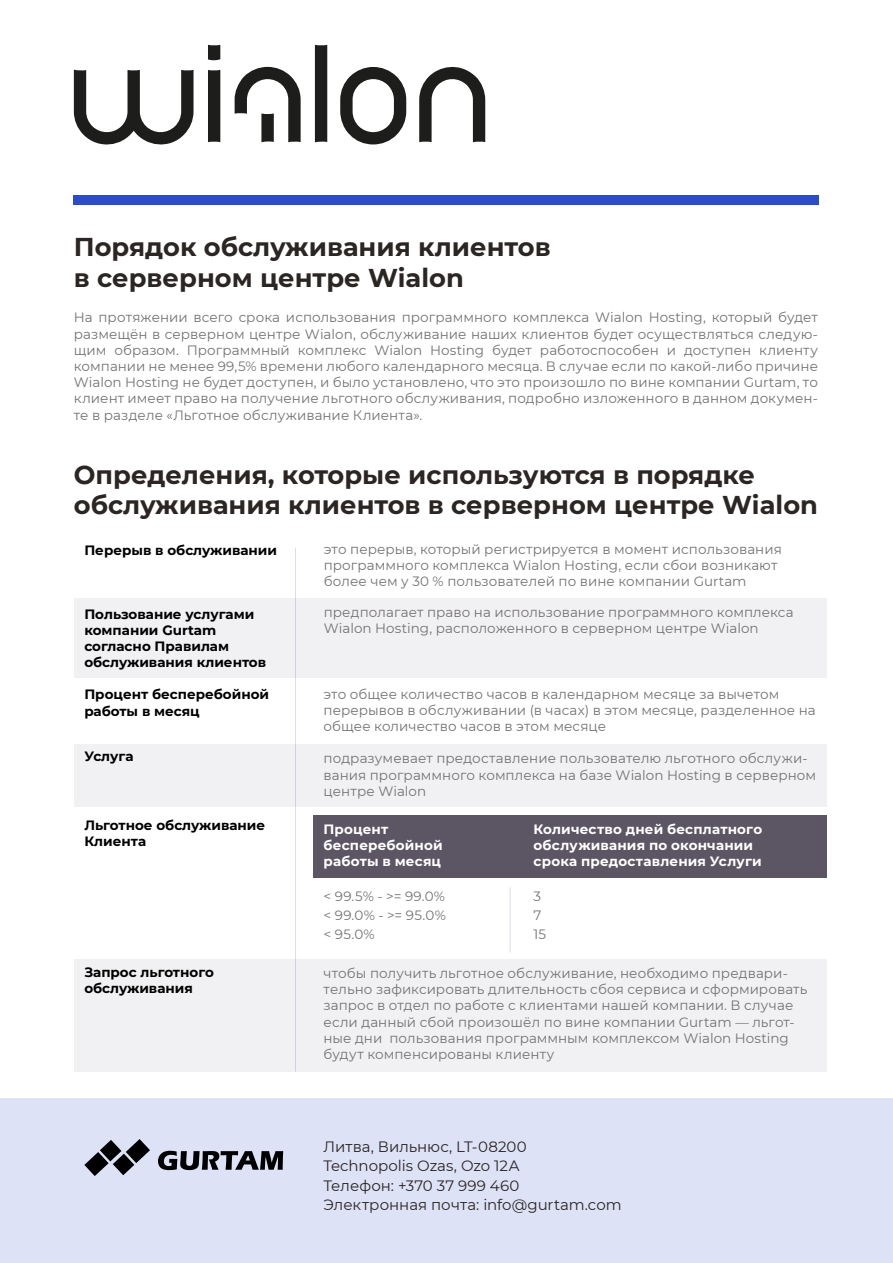
<style>
.page{position:relative;width:893px;height:1263px;background:#fff}
.page>*{position:absolute;margin:0;border:0;box-sizing:border-box;transform-origin:0 0}
.t1{font:700 25.8px/30.9px "Montserrat";color:#2b2523}
.t2{font:15px/19.5px "Montserrat";color:#2b2523}
.t3{font:13.5px/16.2px "Montserrat";letter-spacing:.005em;color:#757273}
.t4{font:700 13.5px/16.2px "Montserrat";color:#000}
.t5{font:700 13.5px/16.2px "Montserrat";letter-spacing:.015em;color:#fff}
</style>
<div class="page">
<div style="left:74px;top:959px;width:752px;height:113px;background:#f1f0f2"></div>
<div style="left:74px;top:744px;width:752px;height:63px;background:#f1f0f2"></div>
<div style="left:74px;top:598px;width:752px;height:79px;background:#f1f0f2"></div>
<div style="left:0;top:1098px;width:893px;height:165px;background:#dde2f6"></div>
<div style="left:74px;top:196px;width:745px;height:9px;background:#2b4cc6"></div>
<svg style="left:74px;top:70px;width:120px;height:75px"></svg>
<svg style="left:208px;top:45px;width:12px;height:16px"></svg>
<svg style="left:208px;top:70px;width:12px;height:72px"></svg>
<svg style="left:340px;top:67px;width:66px;height:77px"></svg>
<svg style="left:419px;top:66px;width:66px;height:76px"></svg>
<svg style="left:315px;top:45px;width:12px;height:97px"></svg>
<svg style="left:234px;top:67px;width:67px;height:75px"></svg>
<div style="left:313px;top:816px;width:513px;height:62px;background:#5c5563"></div>
<hr style="left:295px;top:548px;width:1px;height:524px;background:#2b4cc6">
<hr style="left:510px;top:887px;width:1px;height:66px;background:#2b4cc6">
<svg style="left:158px;top:1151px;width:125px;height:19px"></svg>
<svg style="left:84px;top:1139px;width:66px;height:37px"></svg>
<h1 class="t1" style="left:74px;top:230px;width:478px">Порядок обслуживания клиентов в серверном центре Wialon</h1>
<p class="t3" style="left:74px;top:309px;width:746px;text-align:justify">На протяжении всего срока использования программного комплекса Wialon Hosting, который будет размещён в серверном центре Wialon, обслуживание наших клиентов будет осуществляться следую&shy;щим образом. Программный комплекс Wialon Hosting будет работоспособен и доступен клиенту компании не менее 99,5% времени любого календарного месяца. В случае если по какой-либо причине Wialon Hosting не будет доступен, и было установлено, что это произошло по вине компании Gurtam, то клиент имеет право на получение льготного обслуживания, подробно изложенного в данном докумен&shy;те в разделе «Льготное обслуживание Клиента».</p>
<h1 class="t1" style="left:74px;top:458px;width:746px">Определения, которые используются в порядке обслуживания клиентов в серверном центре Wialon</h1>
<p class="t4" style="left:84px;top:541px;width:194px">Перерыв в обслуживании</p>
<p class="t3" style="left:324px;top:540px;width:460px">это перерыв, который регистрируется в момент использования программного комплекса Wialon Hosting, если сбои возникают более чем у 30 % пользователей по вине компании Gurtam</p>
<p class="t4" style="left:84px;top:605px;width:183px">Пользование услугами компании Gurtam согласно Правилам обслуживания клиентов</p>
<p class="t3" style="left:324px;top:603px;width:471px">предполагает право на использование программного комплекса<br>Wialon Hosting, расположенного в серверном центре Wialon</p>
<p class="t4" style="left:84px;top:686px;width:186px">Процент бесперебойной работы в месяц</p>
<p class="t4" style="left:84px;top:748px;width:51px">Услуга</p>
<p class="t3" style="left:324px;top:685px;width:494px">это общее количество часов в календарном месяце за вычетом перерывов в обслуживании (в часах) в этом месяце, разделенное на общее количество часов в этом месяце</p>
<p class="t3" style="left:324px;top:750px;width:494px">подразумевает предоставление пользователю льготного обслужи&shy;вания программного комплекса на базе Wialon Hosting в серверном центре Wialon</p>
<p class="t4" style="left:84px;top:816px;width:182px">Льготное обслуживание<br>Клиента</p>
<p class="t5" style="left:324px;top:820px;width:121px">Процент бесперебойной работы в месяц</p>
<p class="t5" style="left:534px;top:820px;width:230px">Количество дней бесплатного обслуживания по окончании срока предоставления Услуги</p>
<p class="t3" style="left:324px;top:886px;width:124px;line-height:19.2px;text-align:justify">&lt; 99.5% - &gt;= 99.0% &lt; 99.0% - &gt;= 95.0% &lt; 95.0%</p>
<p class="t3" style="left:534px;top:886px;width:14px;line-height:19.2px">3<br>7<br>15</p>
<p class="t4" style="left:84px;top:964px;width:131px">Запрос льготного обслуживания</p>
<p class="t3" style="left:324px;top:964px;width:485px">чтобы получить льготное обслуживание, необходимо предвари&shy;тельно зафиксировать длительность сбоя сервиса и сформировать запрос в отдел по работе с клиентами нашей компании. В случае если данный сбой произошёл по вине компании Gurtam — льгот&shy;ные дни пользования программным комплексом Wialon Hosting будут компенсированы клиенту</p>
<p class="t2" style="left:324px;top:1136px;width:300px">Литва, Вильнюс, LT-08200<br>Technopolis Ozas, Ozo 12A<br>Телефон: +370 37 999 460<br>Электронная почта: info@gurtam.com</p>
</div>
